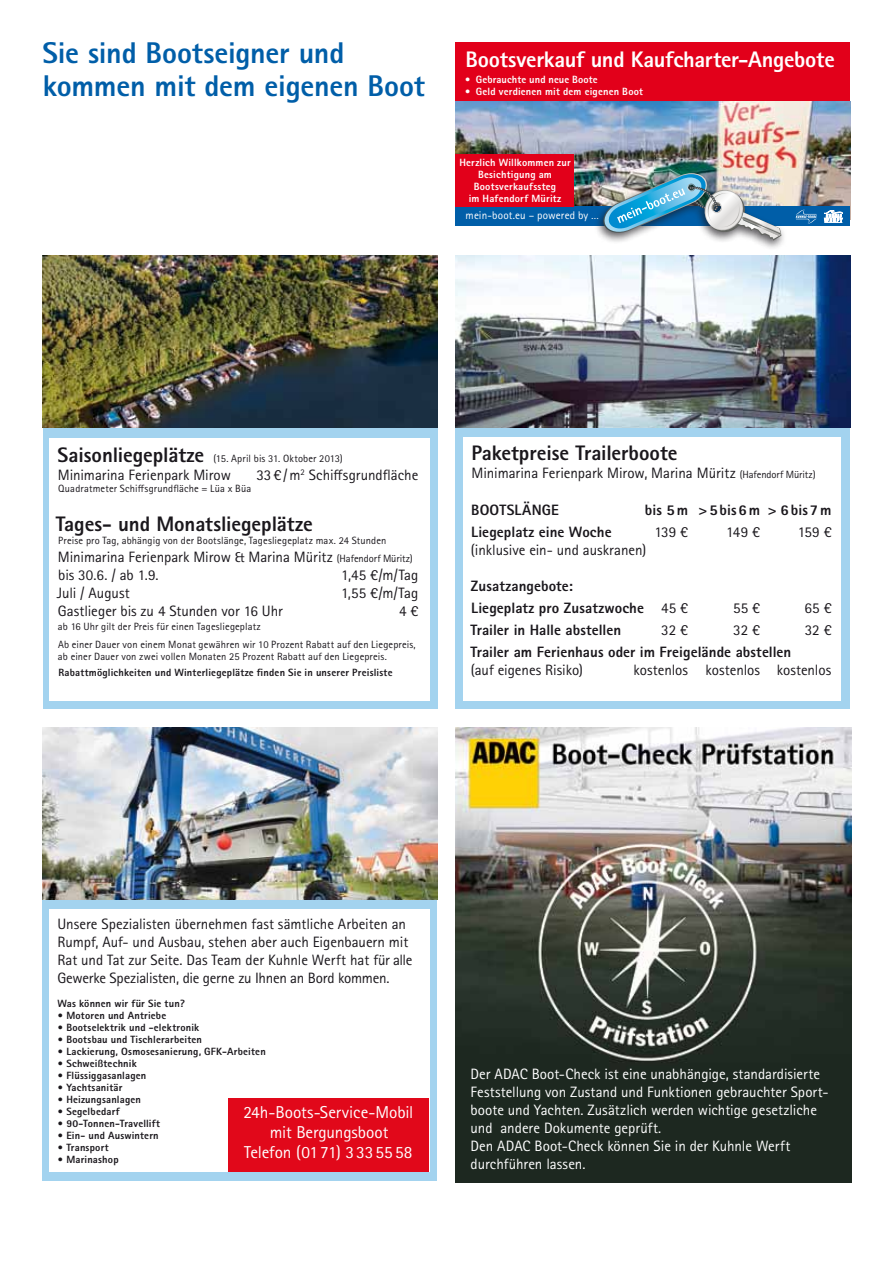
<style>
.page{position:relative;width:893px;height:1263px;background:#fff}
.page>*{position:absolute;margin:0;border:0;box-sizing:border-box;transform-origin:0 0}
.t1{font:800 30px/33px "Rotis Sans Serif Pro";letter-spacing:-.01em;color:#005ea8}
.t2{font:800 22.5px "Rotis Sans Serif Pro";letter-spacing:-.015em;color:#fff}
.t3{font:800 21px "Rotis Sans Serif Pro";letter-spacing:-.005em;color:#1a171c}
.t4{font:17.25px/19.6px "Rotis Sans Serif";letter-spacing:-.005em;color:#fff;text-align:center}
.t5{font:15px/18px "Rotis Sans Serif Pro";letter-spacing:-.005em;color:#1a171c}
.t6{font:15px/18px "Rotis Sans Serif";color:#fff}
.t7{font:15px/18px "Rotis Sans Serif";letter-spacing:-.005em;color:#1a171c}
.t8{font:800 15px/22.2px "Rotis Sans Serif Pro";letter-spacing:.005em;color:#1a171c}
.t9{font:800 15px "Rotis Sans Serif Pro";letter-spacing:.125em;color:#1a171c}
.t10{font:11.1px "Rotis Sans Serif";letter-spacing:.01em;color:#fff}
.t11{font:10.5px/18px "Rotis Sans Serif Pro";letter-spacing:.01em;color:#1a171c}
.t12{font:800 10.5px "Rotis Sans Serif";letter-spacing:.015em;color:#1a171c}
.t13{font:800 10.5px "Rotis Sans Serif";letter-spacing:.015em;color:#fff}
.t14{font:800 10.5px/12px "Rotis Sans Serif Pro";letter-spacing:.015em;color:#fff;text-align:center}
.s1{font-weight:800;font-size:21px}
.s2{font-size:10.5px}
.s3{font-weight:800}
.s4{font-family:"Rotis Sans Serif";font-weight:800}
.s5{font-weight:400}
</style>
<div class="page">
<div style="left:42px;top:900px;width:395px;height:281px;background:#a3d3ef"></div>
<div style="left:49px;top:909px;width:380px;height:262px;background:#fff"></div>
<img style="left:455px;top:728px;width:396px;height:454px">
<div style="left:455px;top:427px;width:395px;height:281px;background:#a3d3ef"></div>
<div style="left:43px;top:427px;width:394px;height:281px;background:#a3d3ef"></div>
<img style="left:455px;top:255px;width:395px;height:172px">
<div style="left:463px;top:437px;width:377px;height:264px;background:#fff"></div>
<img style="left:43px;top:728px;width:394px;height:172px">
<div style="left:229px;top:1098px;width:200px;height:74px;background:#e1081a"></div>
<div style="left:49px;top:439px;width:380px;height:262px;background:#fff"></div>
<img style="left:43px;top:255px;width:394px;height:172px">
<div style="left:455px;top:43px;width:395px;height:70px;background:#e2001a"></div>
<img style="left:455px;top:101px;width:395px;height:105px">
<div style="left:455px;top:206px;width:395px;height:20px;background:#005ea8"></div>
<svg style="left:824px;top:210px;width:19px;height:13px"></svg>
<svg style="left:796px;top:210px;width:21px;height:13px"></svg>
<div style="left:455px;top:154px;width:119px;height:52px;background:#e2001a"></div>
<div style="left:593px;top:169px;width:194px;height:83px;background:#1a171c;opacity:.7"></div>
<img style="left:601px;top:173px;width:180px;height:68px">
<h1 class="t1" style="left:42px;top:36px;width:384px">Sie sind Bootseigner und kommen mit dem eigenen Boot</h1>
<h2 class="t2" style="left:466px;top:45px;width:371px">Bootsverkauf und Kaufcharter-Angebote</h2>
<p class="t13" style="left:465px;top:72px;width:134px">• Gebrauchte und neue Boote</p>
<p class="t13" style="left:465px;top:84px;width:180px">• Geld verdienen mit dem eigenen Boot</p>
<p class="t14" style="left:459px;top:156px;width:113px">Herzlich Willkommen zur<br>Besichtigung am<br>Bootsverkaufssteg</p>
<p class="t13" style="left:469px;top:192px;width:94px">im Hafendorf Müritz</p>
<p class="t10" style="left:466px;top:209px;width:135px">mein-boot.eu – powered by …</p>
<p class="t11" style="left:58px;top:449px;width:287px"><span class="s1">Saisonliegeplätze</span> (15. April bis 31. Oktober 2013)</p>
<h3 class="t5" style="left:58px;top:466px;width:175px">Minimarina Ferienpark Mirow</h3>
<h3 class="t5" style="left:256px;top:466px;width:163px">33€/m<sup>2</sup> Schiffsgrundfläche</h3>
<p class="t11" style="left:58px;top:479px;width:194px">Quadratmeter Schiffsgrundfläche = Lüa x Büa</p>
<h3 class="t3" style="left:56px;top:510px;width:259px">Tages- und Monatsliegeplätze</h3>
<p class="t11" style="left:58px;top:532px;width:329px">Preise pro Tag, abhängig von der Bootslänge, Tagesliegeplatz max. 24 Stunden</p>
<h3 class="t5" style="left:58px;top:548px;width:356px">Minimarina Ferienpark Mirow &amp; Marina Müritz <span class="s2">(Hafendorf Müritz) </span>bis 30.6. / ab 1.9.</h3>
<h3 class="t5" style="left:341px;top:566px;width:79px">1,45 €/m/Tag</h3>
<h3 class="t5" style="left:57px;top:584px;width:74px">Juli / August</h3>
<h3 class="t5" style="left:341px;top:584px;width:79px">1,55 €/m/Tag</h3>
<h3 class="t5" style="left:58px;top:602px;width:227px">Gastlieger bis zu 4 Stunden vor 16 Uhr</h3>
<h3 class="t5" style="left:399px;top:602px;width:21px">4 €</h3>
<p class="t11" style="left:58px;top:617px;width:359px">ab 16 Uhr gilt der Preis für einen Tagesliegeplatz<br>Ab einer Dauer von einem Monat gewähren wir 10 Prozent Rabatt auf den Liegepreis,</p>
<p class="t11" style="left:58px;top:648px;width:336px;line-height:16.5px">ab einer Dauer von zwei vollen Monaten 25 Prozent Rabatt auf den Liegepreis.<br><span class="s3">Rabattmöglichkeiten und Winterliegeplätze finden</span> <span class="s4">Sie in unserer Preisliste</span></p>
<h3 class="t3" style="left:471px;top:440px;width:208px">Paketpreise Trailerboote</h3>
<h3 class="t5" style="left:472px;top:464px;width:345px">Minimarina Ferienpark Mirow, Marina Müritz <span class="s2">(Hafendorf Müritz)</span></h3>
<h3 class="t8" style="left:471px;top:499px;width:18px">Bootsl</h3>
<h3 class="t8" style="left:522px;top:499px;width:17px">änge</h3>
<h3 class="t9" style="left:645px;top:500px;width:188px">bis 5m &gt;5bis6m &gt; 6bis7m</h3>
<h3 class="t8" style="left:471px;top:521px;width:142px">Liegeplatz eine Woche</h3>
<h3 class="t5" style="left:654px;top:523px;width:35px">139 €</h3>
<h3 class="t5" style="left:726px;top:523px;width:35px">149 €</h3>
<h3 class="t5" style="left:798px;top:523px;width:35px">159 €</h3>
<h3 class="t5" style="left:471px;top:541px;width:177px">(inklusive ein- und auskranen)</h3>
<h3 class="t8" style="left:471px;top:574px;width:219px">Zusatzangebote:<br>Liegeplatz pro Zusatzwoche <span class="s5">45 €</span></h3>
<h3 class="t5" style="left:733px;top:599px;width:29px">55 €</h3>
<h3 class="t5" style="left:805px;top:599px;width:29px">65 €</h3>
<h3 class="t8" style="left:470px;top:619px;width:152px">Trailer in Halle abstellen</h3>
<h3 class="t5" style="left:661px;top:621px;width:28px">32 €</h3>
<h3 class="t5" style="left:733px;top:621px;width:28px">32 €</h3>
<h3 class="t5" style="left:805px;top:621px;width:28px">32 €</h3>
<h3 class="t8" style="left:470px;top:641px;width:322px">Trailer am Ferienhaus oder im Freigelände abstellen</h3>
<h3 class="t5" style="left:471px;top:661px;width:114px">(auf eigenes Risiko)</h3>
<h3 class="t5" style="left:633px;top:661px;width:199px">kostenlos kostenlos kostenlos</h3>
<h3 class="t7" style="left:57px;top:914px;width:357px">Unsere Spezialisten übernehmen fast sämtliche Arbeiten an Rumpf, Auf- und Ausbau, stehen aber auch Eigenbauern mit Rat und Tat zur Seite. Das Team der Kuhnle Werft hat für alle Gewerke Spezialisten, die gerne zu Ihnen an Bord kommen.</h3>
<p class="t12" style="left:57px;top:996px;width:129px">Was können wir für Sie tun?</p>
<p class="t12" style="left:57px;top:1008px;width:110px">• Motoren und Antriebe</p>
<p class="t12" style="left:57px;top:1020px;width:143px">• Bootselektrik und -elektronik</p>
<p class="t12" style="left:57px;top:1032px;width:146px">• Bootsbau und Tischlerarbeiten</p>
<p class="t12" style="left:57px;top:1044px;width:210px">• Lackierung, Osmosesanierung, GFK-Arbeiten</p>
<p class="t12" style="left:57px;top:1056px;width:81px">• Schweißtechnik</p>
<p class="t12" style="left:57px;top:1068px;width:90px">• Flüssiggasanlagen</p>
<p class="t12" style="left:57px;top:1080px;width:67px">• Yachtsanitär</p>
<p class="t12" style="left:57px;top:1092px;width:85px">• Heizungsanlagen</p>
<p class="t12" style="left:57px;top:1104px;width:64px">• Segelbedarf</p>
<p class="t12" style="left:57px;top:1116px;width:104px">• 90-Tonnen-Travellift</p>
<p class="t12" style="left:57px;top:1128px;width:103px">• Ein- und Auswintern</p>
<p class="t12" style="left:57px;top:1140px;width:53px">• Transport</p>
<p class="t12" style="left:57px;top:1152px;width:63px">• Marinashop</p>
<h3 class="t4" style="left:243px;top:1102px;width:171px">24h-Boots-Service-Mobil mit Bergungsboot<br>Telefon (01 71) 333 55 58</h3>
<p class="t6" style="left:471px;top:1064px;width:359px">Der ADAC Boot-Check ist eine unabhängige, standardisierte Feststellung von Zustand und Funktionen gebrauchter Sport&shy;boote und Yachten. Zusätzlich werden wichtige gesetzliche und andere Dokumente geprüft.<br>Den ADAC Boot-Check können Sie in der Kuhnle Werft durchführen lassen.</p>
</div>
